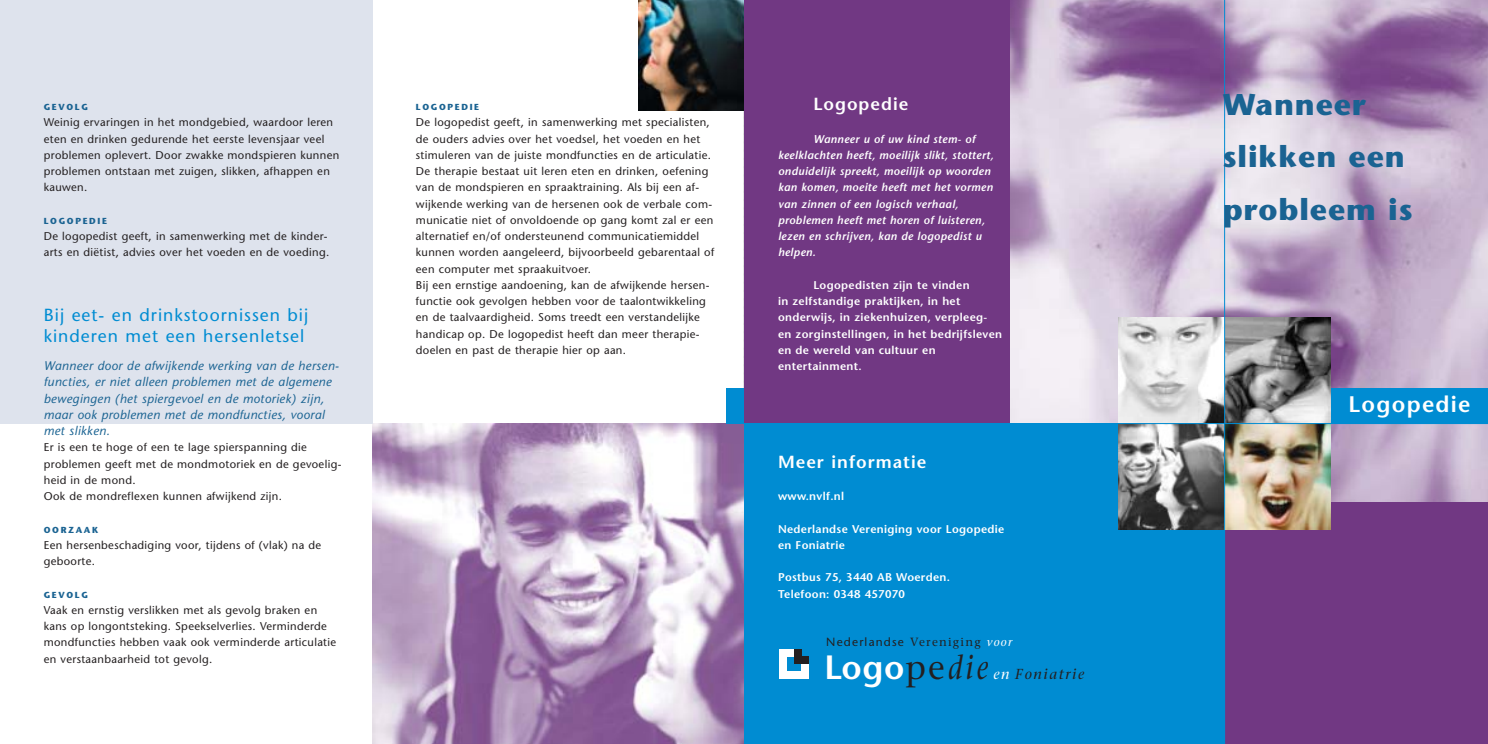
<style>
.page{position:relative;width:1488px;height:744px;background:#fff}
.page>*{position:absolute;margin:0;border:0;box-sizing:border-box;transform-origin:0 0}
.t1{font:600 33.62px "Stone Sans";color:#fff}
.t2{font:700 30px/52.5px "Stone Sans";letter-spacing:.03em;color:#1a6392}
.t3{font:600 22.5px "Stone Sans";letter-spacing:.055em;color:#fff}
.t4{font:17.5px/21px "Stone Sans";letter-spacing:.055em;color:#008cd2}
.t5{font:600 17.5px "Stone Sans";letter-spacing:.055em;color:#fff}
.t6{font:italic 14.5px "Stone Serif";letter-spacing:.115em;color:#231f20}
.t7{font:italic 12.5px/16.2px "Stone Sans";letter-spacing:.03em;color:#1a6392}
.t8{font:11.88px "Stone Sans";letter-spacing:.1em;color:#231f20}
.t9{font:11.25px/16.2px "Stone Sans";letter-spacing:.03em;color:#231f20}
.t10{font:600 11.25px/16.2px "Stone Sans";letter-spacing:.03em;color:#fff}
.t11{font:italic 600 11.25px/16.2px "Stone Sans";letter-spacing:.03em;color:#fff}
.t12{font:700 8.75px "Stone Sans";letter-spacing:.19em;color:#1a6392}
.s1{font-family:"Stone Serif"}
.s2{font-family:"Stone Serif";font-style:italic;color:#fff}
.s3{font-family:"Stone Serif";font-weight:400;color:#231f20}
.s4{font-family:"Stone Serif";font-weight:400;font-style:italic;color:#231f20}
.s5{color:#fff}
</style>
<div class="page">
<img style="left:372px;top:423px;width:372px;height:321px">
<img style="left:638px;top:0;width:106px;height:110px">
<div style="left:1224px;top:501px;width:264px;height:243px;background:#713883"></div>
<div style="left:744px;top:0;width:744px;height:423px;background:#713883"></div>
<img style="left:1010px;top:0;width:478px;height:501px">
<div style="left:744px;top:423px;width:480px;height:321px;background:#008cd2"></div>
<img style="left:1225px;top:317px;width:106px;height:106px">
<svg style="left:1118px;top:317px;width:106px;height:106px"></svg>
<svg style="left:1118px;top:424px;width:106px;height:106px"></svg>
<img style="left:1225px;top:424px;width:106px;height:106px">
<div style="left:1331px;top:388px;width:157px;height:35px;background:#008cd2"></div>
<div style="left:726px;top:388px;width:18px;height:35px;background:#008cd2"></div>
<hr style="left:1224px;top:0;width:1px;height:744px;background:#008cd2">
<div style="left:779px;top:649px;width:14px;height:7px;background:#fff"></div>
<div style="left:779px;top:671px;width:14px;height:8px;background:#fff"></div>
<div style="left:794px;top:671px;width:15px;height:8px;background:#fff"></div>
<div style="left:794px;top:656px;width:15px;height:7px;background:#231f20"></div>
<div style="left:779px;top:664px;width:7px;height:7px;background:#fff"></div>
<div style="left:779px;top:656px;width:7px;height:7px;background:#fff"></div>
<div style="left:801px;top:664px;width:8px;height:7px;background:#fff"></div>
<div style="left:794px;top:649px;width:7px;height:7px;background:#231f20"></div>
<div style="left:0;top:0;width:372px;height:423px;background:#dee3ed"></div>
<hr style="left:744px;top:423px;width:744px;height:1px;background:#008cd2">
<p class="t12" style="left:44px;top:104px;width:46px">GEVOLG</p>
<p class="t9" style="left:44px;top:115px;width:297px">Weinig ervaringen in het mondgebied, waardoor leren eten en drinken gedurende het eerste levensjaar veel problemen oplevert. Door zwakke mondspieren kunnen problemen ontstaan met zuigen, slikken, afhappen en kauwen.</p>
<p class="t12" style="left:44px;top:217px;width:65px">LOGOPEDIE</p>
<p class="t9" style="left:44px;top:229px;width:287px">De logopedist geeft, in samenwerking met de kinder&shy;arts en diëtist, advies over het voeden en de voeding.</p>
<h3 class="t4" style="left:44px;top:307px;width:266px">Bij eet- en drinkstoornissen bij kinderen met een hersenletsel</h3>
<p class="t7" style="left:44px;top:359px;width:297px">Wanneer door de afwijkende werking van de hersen&shy;functies, er niet alleen problemen met de algemene bewegingen (het spiergevoel en de motoriek) zijn, maar ook problemen met de mondfuncties, vooral met slikken.</p>
<p class="t9" style="left:44px;top:440px;width:299px">Er is een te hoge of een te lage spierspanning die problemen geeft met de mondmotoriek en de gevoelig&shy;heid in de mond.<br>Ook de mondreflexen kunnen afwijkend zijn.</p>
<p class="t12" style="left:44px;top:526px;width:56px">OORZAAK</p>
<p class="t9" style="left:44px;top:538px;width:279px">Een hersenbeschadiging voor, tijdens of (vlak) na de geboorte.</p>
<p class="t12" style="left:44px;top:591px;width:46px">GEVOLG</p>
<p class="t9" style="left:44px;top:603px;width:294px">Vaak en ernstig verslikken met als gevolg braken en kans op longontsteking. Speekselverlies. Verminderde mondfuncties hebben vaak ook verminderde articulatie en verstaanbaarheid tot gevolg.</p>
<p class="t12" style="left:416px;top:104px;width:65px">LOGOPEDIE</p>
<p class="t9" style="left:416px;top:115px;width:300px">De logopedist geeft, in samenwerking met specialisten, de ouders advies over het voedsel, het voeden en het stimuleren van de juiste mondfuncties en de articulatie.<br>De therapie bestaat uit leren eten en drinken, oefening van de mondspieren en spraaktraining. Als bij een af&shy;wijkende werking van de hersenen ook de verbale com&shy;municatie niet of onvoldoende op gang komt zal er een alternatief en/of ondersteunend communicatiemiddel kunnen worden aangeleerd, bijvoorbeeld gebarentaal of een computer met spraakuitvoer.<br>Bij een ernstige aandoening, kan de afwijkende hersen&shy;functie ook gevolgen hebben voor de taalontwikkeling en de taalvaardigheid. Soms treedt een verstandelijke handicap op. De logopedist heeft dan meer therapie&shy;doelen en past de therapie hier op aan.</p>
<h3 class="t5" style="left:813px;top:97px;width:96px">Logopedie</h3>
<p class="t11" style="left:778px;top:132px;width:217px;text-indent:35px">Wanneer u of uw kind stem- of keelklachten heeft, moeilijk slikt, stottert, onduidelijk spreekt, moeilijk op woorden kan komen, moeite heeft met het vormen van zinnen of een logisch verhaal, problemen heeft met horen of luisteren, lezen en schrijven, kan de logopedist u helpen.</p>
<p class="t10" style="left:778px;top:278px;width:226px;text-indent:35px">Logopedisten zijn te vinden<br>in zelfstandige praktijken, in het onderwijs, in ziekenhuizen, verpleeg&shy;en zorginstellingen, in het bedrijfsleven en de wereld van cultuur en entertainment.</p>
<h3 class="t5" style="left:778px;top:455px;width:150px">Meer informatie</h3>
<p class="t10" style="left:778px;top:489px;width:68px">www.nvlf.nl</p>
<p class="t10" style="left:778px;top:522px;width:228px">Nederlandse Vereniging voor Logopedie en Foniatrie</p>
<p class="t10" style="left:778px;top:570px;width:174px">Postbus 75, 3440 AB Woerden.<br>Telefoon: 0348 457070</p>
<p class="t8" style="left:826px;top:637px;width:187px">Nederlandse <span class="s1">Vereniging</span> <span class="s2">voor</span></p>
<h1 class="t1" style="left:824px;top:654px;width:165px">Logo<span class="s3">pe</span><span class="s4">die</span></h1>
<p class="t6" style="left:993px;top:668px;width:92px"><span class="s5">en</span> Foniatrie</p>
<h2 class="t2" style="left:1222px;top:81px;width:191px">Wanneer slikken een probleem is</h2>
<h3 class="t3" style="left:1348px;top:395px;width:123px">Logopedie</h3>
</div>
